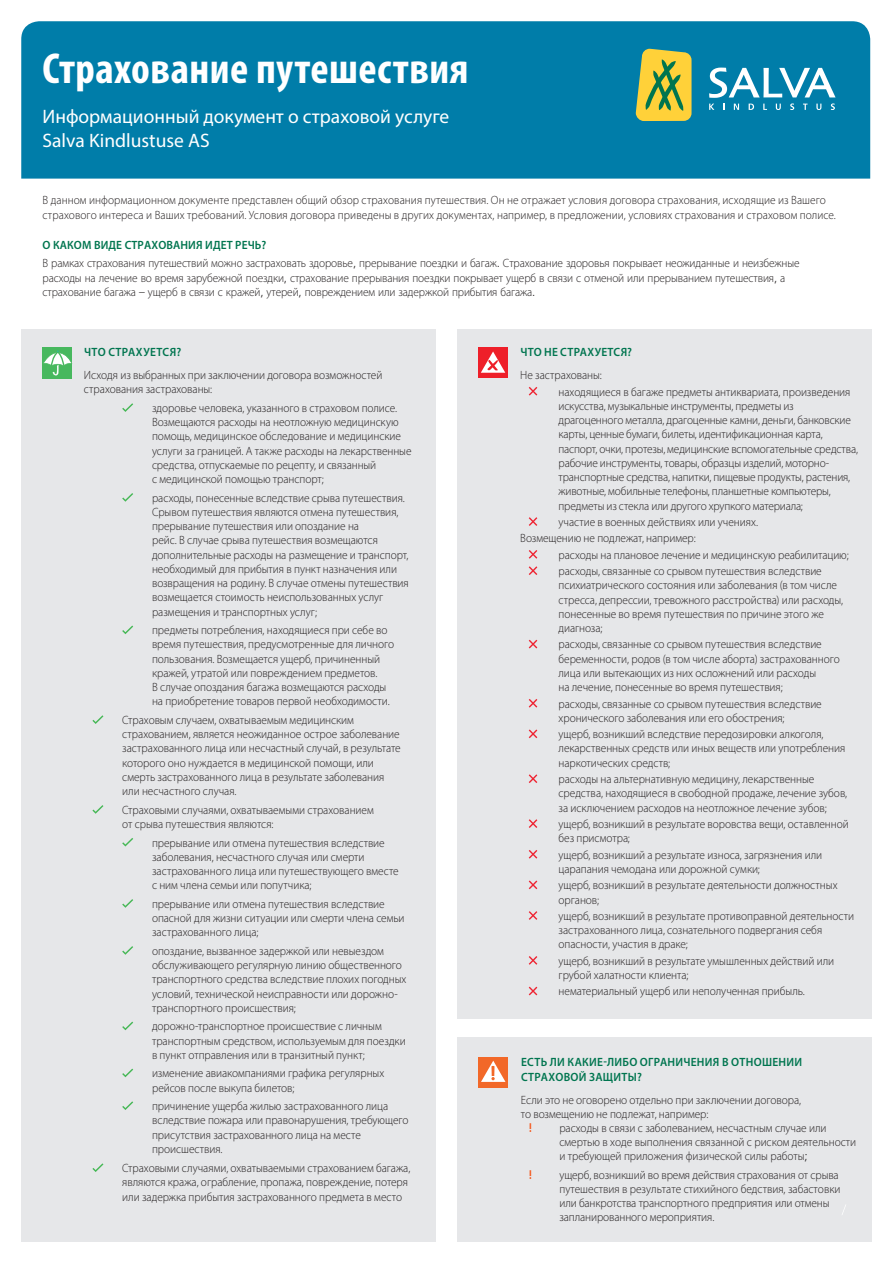
<style>
.page{position:relative;width:893px;height:1263px;background:#fff}
.page>*{position:absolute;margin:0;border:0;box-sizing:border-box;transform-origin:0 0}
.t1{font:700 condensed 43.5px "Myriad Pro";letter-spacing:.01em;color:#fff}
.t2{font:19.5px/23.4px "Myriad Pro";color:#fff}
.t3{font:300 12px/14.2px "Myriad Pro";letter-spacing:-.005em;color:#231f20;scale:.95 1}
.t4{font:600 12px/15px "Myriad Pro";letter-spacing:.025em;color:#00754f;scale:.95 1}
.s1{font-weight:600;color:#00754f}
.s2{font-family:"Humanist 777 BT Light B";font-weight:400}
</style>
<div class="page">
<div style="left:21px;top:329px;width:415px;height:913px;background:#e6e7e9"></div>
<div style="left:457px;top:329px;width:415px;height:689px;background:#e6e7e9"></div>
<div style="left:457px;top:1037px;width:415px;height:205px;background:#e6e7e9"></div>
<svg style="left:122px;top:403px;width:11px;height:9px"></svg>
<svg style="left:122px;top:493px;width:11px;height:9px"></svg>
<svg style="left:122px;top:626px;width:11px;height:8px"></svg>
<svg style="left:92px;top:715px;width:11px;height:9px"></svg>
<svg style="left:92px;top:805px;width:11px;height:9px"></svg>
<svg style="left:122px;top:838px;width:11px;height:8px"></svg>
<svg style="left:122px;top:899px;width:11px;height:9px"></svg>
<svg style="left:122px;top:946px;width:11px;height:9px"></svg>
<svg style="left:122px;top:1022px;width:11px;height:8px"></svg>
<svg style="left:122px;top:1069px;width:11px;height:8px"></svg>
<svg style="left:122px;top:1101px;width:11px;height:9px"></svg>
<svg style="left:92px;top:1163px;width:11px;height:9px"></svg>
<svg style="left:529px;top:387px;width:8px;height:9px"></svg>
<svg style="left:529px;top:517px;width:8px;height:9px"></svg>
<svg style="left:529px;top:550px;width:8px;height:9px"></svg>
<svg style="left:529px;top:566px;width:8px;height:9px"></svg>
<svg style="left:529px;top:640px;width:8px;height:8px"></svg>
<svg style="left:529px;top:699px;width:8px;height:9px"></svg>
<svg style="left:529px;top:729px;width:8px;height:9px"></svg>
<svg style="left:529px;top:774px;width:8px;height:9px"></svg>
<svg style="left:529px;top:819px;width:8px;height:9px"></svg>
<svg style="left:529px;top:850px;width:8px;height:9px"></svg>
<svg style="left:529px;top:880px;width:8px;height:9px"></svg>
<svg style="left:529px;top:911px;width:8px;height:9px"></svg>
<svg style="left:529px;top:956px;width:8px;height:9px"></svg>
<svg style="left:529px;top:987px;width:8px;height:8px"></svg>
<svg style="left:529px;top:1123px;width:2px;height:9px"></svg>
<svg style="left:529px;top:1170px;width:2px;height:9px"></svg>
<div style="left:478px;top:347px;width:30px;height:31px;background:#ee1f29"></div>
<svg style="left:481px;top:351px;width:24px;height:22px"></svg>
<div style="left:43px;top:347px;width:29px;height:32px;background:#47b85e"></div>
<svg style="left:43px;top:350px;width:29px;height:25px"></svg>
<div style="left:478px;top:1057px;width:30px;height:31px;background:#f26828"></div>
<svg style="left:481px;top:1061px;width:24px;height:21px"></svg>
<div style="left:21px;top:21px;width:849px;height:158px;background:#007da9"></div>
<svg style="left:636px;top:49px;width:55px;height:72px;background:#bdba46"></svg>
<svg style="left:709px;top:68px;width:126px;height:42px"></svg>
<h1 class="t1" style="left:43px;top:41px;width:428px">Страхование путешествия</h1>
<h2 class="t2" style="left:43px;top:105px;width:408px">Информационный документ о страховой услуге<br>Salva Kindlustuse AS</h2>
<p class="t3" style="left:43px;top:192px;width:837px;line-height:15px">В данном информационном документе представлен общий обзор страхования путешествия. Он не отражает условия договора страхования, исходящие из Вашего страхового интереса и Ваших требований. Условия договора приведены в других документах, например, в предложении, условиях страхования и страховом полисе.</p>
<p class="t3" style="left:43px;top:235px;width:798px;line-height:18.6px"><span class="s1">О КАКОМ ВИДЕ СТРАХОВАНИЯ ИДЕТ РЕЧЬ?<br></span>В рамках страхования путешествий можно застраховать здоровье<span class="s2">,</span> прерывание поездки и багаж<span class="s2">.</span> Страхование здоровья покрывает неожиданные и неизбежные</p>
<p class="t3" style="left:43px;top:270px;width:783px">расходы на лечение во время зарубежной поездки<span class="s2">,</span> страхование прерывания поездки покрывает ущерб в связи с отменой или прерыванием путешествия<span class="s2">,</span> а страхование багажа <span class="s2">–</span> ущерб в связи с кражей<span class="s2">,</span> утерей<span class="s2">,</span> повреждением или задержкой прибытия багажа<span class="s2">.</span></p>
<p class="t4" style="left:84px;top:345px;width:104px">ЧТО СТРАХУЕТСЯ?</p>
<p class="t3" style="left:84px;top:368px;width:316px">Исходя из выбранных при заключении договора возможностей страхования застрахованы:</p>
<p class="t3" style="left:152px;top:401px;width:275px">здоровье человека, указанного в страховом полисе.<br>Возмещаются расходы на неотложную медицинскую помощь, медицинское обследование и медицинские услуги за границей. А также расходы на лекарственные средства, отпускаемые по рецепту, и связанный<br>с медицинской помощью транспорт;</p>
<p class="t3" style="left:152px;top:490px;width:272px">расходы, понесенные вследствие срыва путешествия.<br>Срывом путешествия являются отмена путешествия, прерывание путешествия или опоздание на<br>рейс. В случае срыва путешествия возмещаются дополнительные расходы на размещение и транспорт, необходимый для прибытия в пункт назначения или возвращения на родину. В случае отмены путешествия возмещается стоимость неиспользованных услуг размещения и транспортных услуг;</p>
<p class="t3" style="left:152px;top:623px;width:256px">предметы потребления, находящиеся при себе во время путешествия, предусмотренные для личного пользования. Возмещается ущерб, причиненный кражей, утратой или повреждением предметов.<br>В случае опоздания багажа возмещаются расходы на приобретение товаров первой необходимости.</p>
<p class="t3" style="left:122px;top:713px;width:295px">Страховым случаем, охватываемым медицинским страхованием, является неожиданное острое заболевание застрахованного лица или несчастный случай, в результате которого оно нуждается в медицинской помощи, или смерть застрахованного лица в результате заболевания или несчастного случая.</p>
<p class="t3" style="left:122px;top:802px;width:266px">Страховыми случаями, охватываемыми страхованием от срыва путешествия являются:</p>
<p class="t3" style="left:152px;top:835px;width:261px">прерывание или отмена путешествия вследствие заболевания, несчастного случая или смерти застрахованного лица или путешествующего вместе с ним члена семьи или попутчика;</p>
<p class="t3" style="left:152px;top:896px;width:267px">прерывание или отмена путешествия вследствие опасной для жизни ситуации или смерти члена семьи застрахованного лица;</p>
<p class="t3" style="left:152px;top:943px;width:269px">опоздание, вызванное задержкой или невыездом обслуживающего регулярную линию общественного транспортного средства вследствие плохих погодных условий, технической неисправности или дорожно&shy;транспортного происшествия;</p>
<p class="t3" style="left:152px;top:1019px;width:269px">дорожно-транспортное происшествие с личным транспортным средством, используемым для поездки в пункт отправления или в транзитный пункт;</p>
<p class="t3" style="left:152px;top:1066px;width:246px">изменение авиакомпаниями графика регулярных рейсов после выкупа билетов;</p>
<p class="t3" style="left:152px;top:1099px;width:271px">причинение ущерба жилью застрахованного лица вследствие пожара или правонарушения, требующего присутствия застрахованного лица на месте происшествия.</p>
<p class="t3" style="left:122px;top:1161px;width:305px">Страховыми случаями, охватываемыми страхованием багажа, являются кража, ограбление, пропажа, повреждение, потеря или задержка прибытия застрахованного предмета в место</p>
<p class="t4" style="left:520px;top:345px;width:119px">ЧТО НЕ СТРАХУЕТСЯ?</p>
<p class="t3" style="left:559px;top:367px;width:309px;line-height:16.4px;text-indent:-38px">Не застрахованы:<br>находящиеся в багаже предметы антиквариата, произведения</p>
<p class="t3" style="left:559px;top:399px;width:317px">искусства, музыкальные инструменты, предметы из драгоценного металла, драгоценные камни, деньги, банковские карты, ценные бумаги, билеты, идентификационная карта, паспорт, очки, протезы, медицинские вспомогательные средства, рабочие инструменты, товары, образцы изделий, моторно&shy;транспортные средства, напитки, пищевые продукты, растения, животные, мобильные телефоны, планшетные компьютеры, предметы из стекла или другого хрупкого материала;</p>
<p class="t3" style="left:520px;top:514px;width:252px;line-height:16.4px;text-indent:38px">участие в военных действиях или учениях.<br>Возмещению не подлежат, например:</p>
<p class="t3" style="left:559px;top:546px;width:307px;line-height:16.4px">расходы на плановое лечение и медицинскую реабилитацию; расходы, связанные со срывом путешествия вследствие</p>
<p class="t3" style="left:559px;top:578px;width:301px">психиатрического состояния или заболевания (в том числе стресса, депрессии, тревожного расстройства) или расходы, понесенные во время путешествия по причине этого же диагноза;</p>
<p class="t3" style="left:558px;top:637px;width:298px">расходы, связанные со срывом путешествия вследствие беременности, родов (в том числе аборта) застрахованного лица или вытекающих из них осложнений или расходы<br>на лечение, понесенные во время путешествия;</p>
<p class="t3" style="left:559px;top:696px;width:279px">расходы, связанные со срывом путешествия вследствие хронического заболевания или его обострения;</p>
<p class="t3" style="left:559px;top:727px;width:303px">ущерб, возникший вследствие передозировки алкоголя, лекарственных средств или иных веществ или употребления наркотических средств;</p>
<p class="t3" style="left:559px;top:772px;width:305px">расходы на альтернативную медицину, лекарственные средства, находящиеся в свободной продаже, лечение зубов, за исключением расходов на неотложное лечение зубов;</p>
<p class="t3" style="left:559px;top:817px;width:307px">ущерб, возникший в результате воровства вещи, оставленной без присмотра;</p>
<p class="t3" style="left:559px;top:847px;width:279px">ущерб, возникший а результате износа, загрязнения или царапания чемодана или дорожной сумки;</p>
<p class="t3" style="left:559px;top:878px;width:295px">ущерб, возникший в результате деятельности должностных органов;</p>
<p class="t3" style="left:559px;top:909px;width:313px">ущерб, возникший в результате противоправной деятельности застрахованного лица, сознательного подвергания себя опасности, участия в драке;</p>
<p class="t3" style="left:559px;top:953px;width:292px">ущерб, возникший в результате умышленных действий или грубой халатности клиента;</p>
<p class="t3" style="left:559px;top:984px;width:261px">нематериальный ущерб или неполученная прибыль.</p>
<p class="t4" style="left:521px;top:1054px;width:298px">ЕСТЬ ЛИ КАКИЕ-ЛИБО ОГРАНИЧЕНИЯ В ОТНОШЕНИИ<br>СТРАХОВОЙ ЗАЩИТЫ?</p>
<p class="t3" style="left:521px;top:1092px;width:297px">Если это не оговорено отдельно при заключении договора, то возмещению не подлежат, например:</p>
<p class="t3" style="left:559px;top:1120px;width:314px">расходы в связи с заболеванием, несчастным случае или смертью в ходе выполнения связанной с риском деятельности и требующей приложения физической силы работы<span class="s2">;</span></p>
<p class="t3" style="left:559px;top:1167px;width:297px">ущерб, возникший во время действия страхования от срыва путешествия в результате стихийного бедствия, забастовки или банкротства транспортного предприятия или отмены запланированного мероприятия.</p>
</div>
